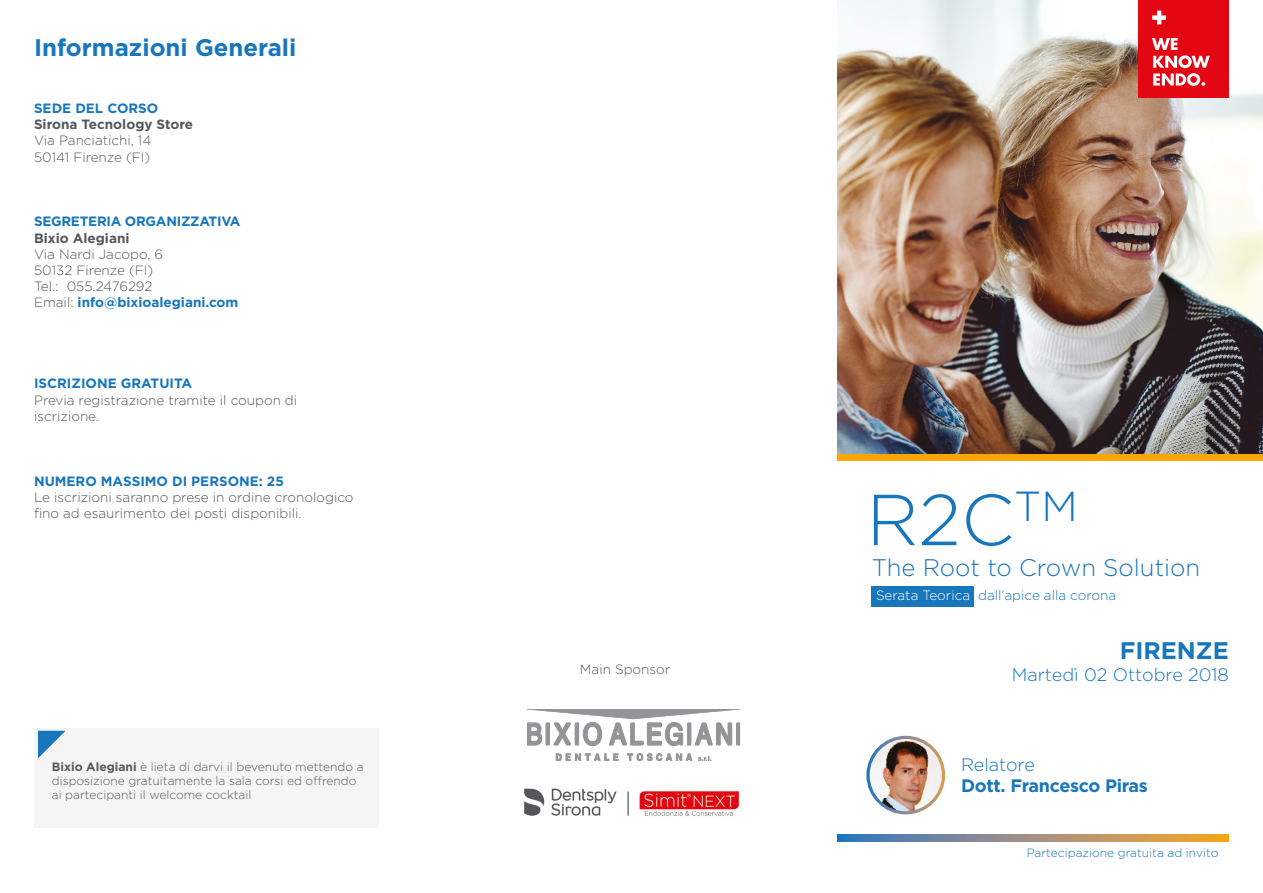
<style>
.page{position:relative;width:1263px;height:893px;background:#fff}
.page>*{position:absolute;margin:0;border:0;box-sizing:border-box;transform-origin:0 0}
.t1{font:300 72px "Gotham";color:#1776bc}
.t2{font:700 24px "Gotham";color:#1776bc}
.t3{font:300 24px "Gotham";color:#1776bc}
.t4{font:300 18px "Gotham";color:#1776bc}
.t5{font:700 18px "Gotham";letter-spacing:-.02em;color:#1776bc}
.t6{font:300 13.5px/16.2px "Gotham";color:#55575a}
.t7{font:700 13.5px "Gotham";color:#1776bc}
.t8{font:300 13.5px "Gotham";color:#1776bc}
.t9{font:700 13.5px "Gotham";color:#55575a}
.t10{font:700 13.5px "Gotham";letter-spacing:-.02em;color:#1776bc}
.t11{font:300 12px/14.4px "Gotham";color:#55575a}
.t12{font:300 12px "Gotham";color:#1776bc}
.s1{font-weight:700;color:#1776bc}
.s2{font-weight:700}
.s3{color:#fff}
</style>
<div class="page">
<img style="left:838px;top:0;width:425px;height:454px">
<div style="left:1138px;top:0;width:91px;height:97px;background:#e30613"></div>
<svg style="left:1152px;top:11px;width:14px;height:13px"></svg>
<svg style="left:1152px;top:38px;width:58px;height:48px"></svg>
<svg style="left:838px;top:835px;width:391px;height:6px;background:#9c8f7b"></svg>
<div style="left:838px;top:454px;width:425px;height:6px;background:#f7a606"></div>
<div style="left:34px;top:729px;width:344px;height:99px;background:#f5f5f6"></div>
<svg style="left:38px;top:731px;width:28px;height:27px"></svg>
<div style="left:872px;top:586px;width:102px;height:20px;background:#1776bc"></div>
<img style="left:868px;top:737px;width:75px;height:76px;border-radius:38px">
<div style="left:866px;top:736px;width:79px;height:78px;border:3px solid #fff;border-radius:50%"></div>
<img style="left:524px;top:788px;width:215px;height:28px">
<img style="left:527px;top:710px;width:214px;height:51px">
<h2 class="t2" style="left:34px;top:32px;width:264px">Informazioni Generali</h2>
<p class="t7" style="left:34px;top:99px;width:126px">SEDE DEL CORSO</p>
<p class="t9" style="left:34px;top:115px;width:161px">Sirona Tecnology Store</p>
<p class="t6" style="left:34px;top:132px;width:119px">Via Panciatichi, 14<br>50141 Firenze (FI)</p>
<p class="t10" style="left:34px;top:213px;width:208px">SEGRETERIA ORGANIZZATIVA</p>
<p class="t9" style="left:34px;top:229px;width:97px">Bixio Alegiani</p>
<p class="t6" style="left:34px;top:246px;width:206px">Via Nardi Jacopo, 6<br>50132 Firenze (FI)<br>Tel.: 055.2476292<br>Email: <span class="s1">info@bixioalegiani.com</span></p>
<p class="t7" style="left:34px;top:375px;width:160px">ISCRIZIONE GRATUITA</p>
<p class="t6" style="left:34px;top:391px;width:265px">Previa registrazione tramite il coupon di iscrizione.</p>
<p class="t7" style="left:34px;top:472px;width:251px">NUMERO MASSIMO DI PERSONE: 25</p>
<p class="t6" style="left:34px;top:489px;width:321px">Le iscrizioni saranno prese in ordine cronologico fino ad esaurimento dei posti disponibili.</p>
<p class="t11" style="left:52px;top:759px;width:313px"><span class="s2">Bixio Alegiani</span> è lieta di darvi il bevenuto mettendo a disposizione gratuitamente la sala corsi ed offrendo ai partecipanti il welcome cocktail</p>
<p class="t6" style="left:580px;top:660px;width:92px">Main Sponsor</p>
<h1 class="t1" style="left:866px;top:474px;width:213px">R2C<sup>TM</sup></h1>
<h2 class="t3" style="left:872px;top:552px;width:330px">The Root to Crown Solution</h2>
<p class="t8" style="left:876px;top:586px;width:242px"><span class="s3">Serata Teorica</span> dall’apice alla corona</p>
<h2 class="t2" style="left:1120px;top:635px;width:111px">FIRENZE</h2>
<h3 class="t4" style="left:1012px;top:663px;width:219px">Martedì 02 Ottobre 2018</h3>
<h3 class="t4" style="left:961px;top:753px;width:75px">Relatore</h3>
<h3 class="t5" style="left:961px;top:774px;width:188px">Dott. Francesco Piras</h3>
<p class="t12" style="left:1027px;top:845px;width:193px">Partecipazione gratuita ad invito</p>
</div>
